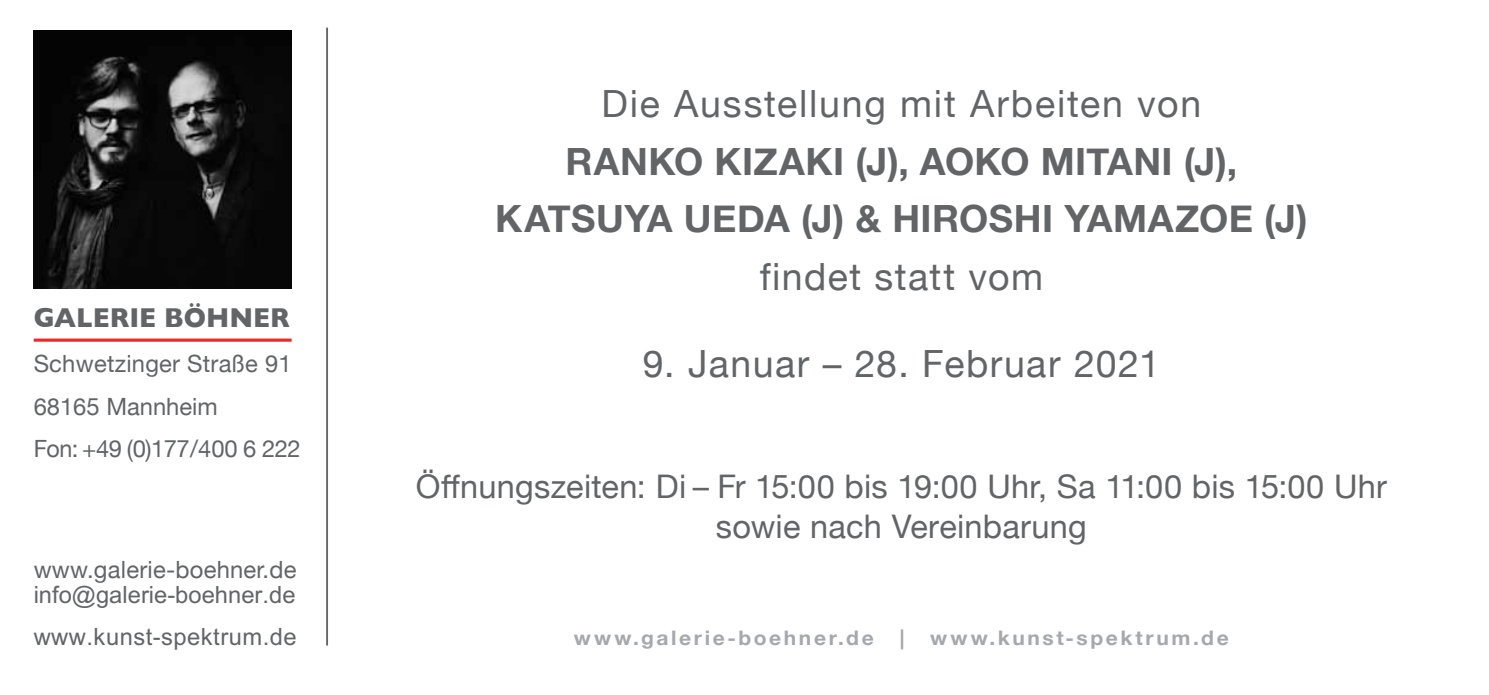
<style>
.page{position:relative;width:1489px;height:695px;background:#fff}
.page>*{position:absolute;margin:0;border:0;box-sizing:border-box;transform-origin:0 0}
.t1{font:37.5px "Helvetica Neue";letter-spacing:.04em;color:#626466}
.t2{font:700 37.5px/57.5px "Helvetica Neue";letter-spacing:.01em;color:#626466;text-align:center}
.t3{font:32.5px/40px "Helvetica Neue";letter-spacing:.01em;color:#626466;text-align:center}
.t4{font:700 27.75px "Gill Sans";color:#626466;scale:.94 1}
.t5{font:23.75px/42.5px "Helvetica Neue";letter-spacing:.01em;color:#626466}
.t6{font:23.75px/42.5px "Helvetica Armenian";color:#626466}
.t7{font:700 20px "Helvetica Neue";letter-spacing:.125em;color:#a6a8ab;scale:1.05 1}
</style>
<div class="page">
<hr style="left:326px;top:28px;width:2px;height:617px;background:#626466">
<img style="left:34px;top:30px;width:257px;height:258px">
<hr style="left:34px;top:338px;width:257px;height:3px;background:#ed2924">
<p class="t4" style="left:34px;top:296px;width:274px">GALERIE BÖHNER</p>
<p class="t5" style="left:34px;top:344px;width:268px">Schwetzinger Straße 91<br>68165 Mannheim<br>Fon: +49 (0)177/400 6 222</p>
<p class="t5" style="left:34px;top:549px;width:264px">www.galerie-boehner.de</p>
<p class="t6" style="left:34px;top:573px;width:264px">info@galerie-boehner.de www.kunst-spektrum.de</p>
<h1 class="t1" style="left:601px;top:77px;width:601px">Die Ausstellung mit Arbeiten von</h1>
<h1 class="t2" style="left:495px;top:134px;width:813px">Ranko KizaKi (J), Aoko Mitani (J),<br>Katsuya Ueda (J) &amp; Hiroshi Yamazoe (J)</h1>
<h1 class="t1" style="left:759px;top:249px;width:285px">findet statt vom</h1>
<h1 class="t1" style="left:642px;top:337px;width:518px">9. Januar – 28. Februar 2021</h1>
<h2 class="t3" style="left:416px;top:468px;width:972px">Öffnungszeiten: Di – Fr 15:00 bis 19:00 Uhr, Sa 11:00 bis 15:00 Uhr sowie nach Vereinbarung</h2>
<p class="t7" style="left:574px;top:622px;width:287px">www.galerie-boehner.de</p>
<p class="t7" style="left:899px;top:622px;width:6px">|</p>
<p class="t7" style="left:930px;top:622px;width:286px">www.kunst-spektrum.de</p>
</div>
